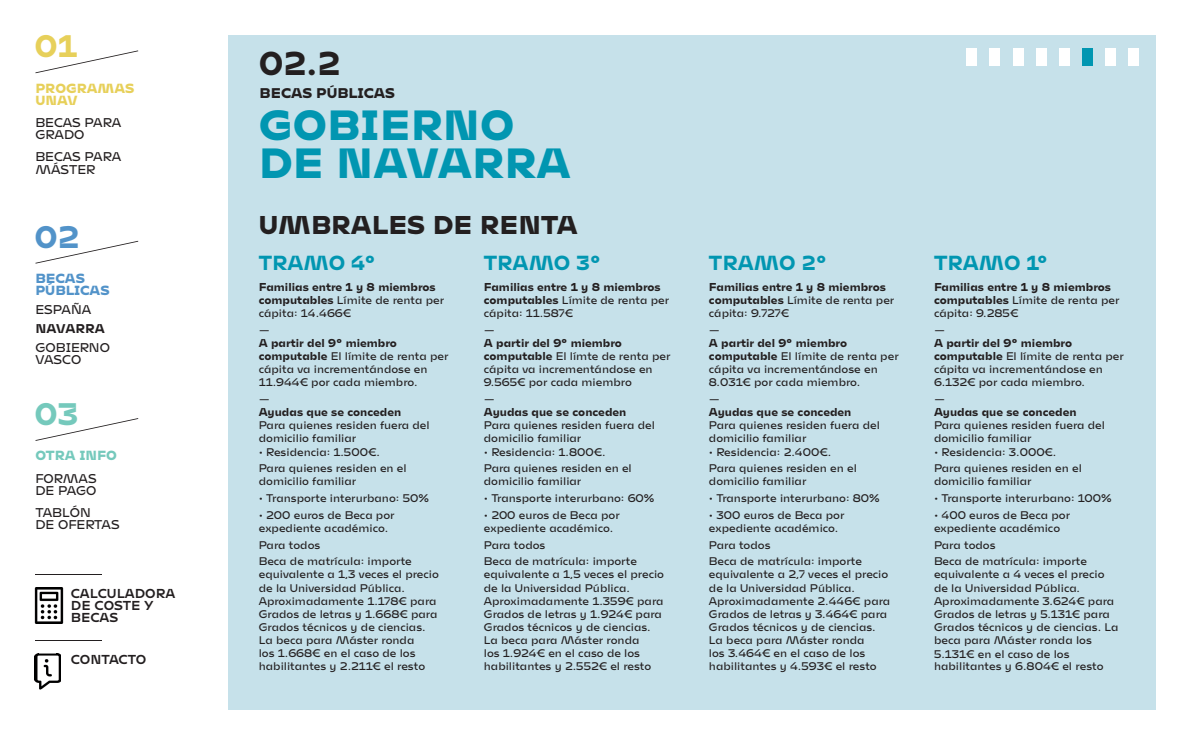
<style>
.page{position:relative;width:1191px;height:745px;background:#fff}
.page>*{position:absolute;margin:0;border:0;box-sizing:border-box;transform-origin:0 0}
.t1{font:900 41px/38.6px "Mohol";color:#0196b1}
.t2{font:700 32.5px "Mohol";color:#231f20}
.t3{font:700 30.62px "Mohol";color:#e7d05a}
.t4{font:700 30.62px "Mohol";color:#5293c9}
.t5{font:700 30.62px "Mohol";color:#75c9bc}
.t6{font:900 25px "Mohol";color:#231f20}
.t7{font:700 20px "Mohol";color:#0196b1}
.t8{font:900 13.62px "Mohol";color:#231f20}
.t9{font:100 12.88px/12.1px "Mohol";color:#231f20}
.t10{font:12.88px/12.1px "Mohol";color:#231f20}
.t11{font:900 12.88px/12.1px "Mohol";color:#e7d05a}
.t12{font:900 12.88px/12.1px "Mohol";color:#5293c9}
.t13{font:900 12.88px "Mohol";color:#75c9bc}
.t14{font:700 12.5px "Mohol";color:#231f20}
.t15{font:100 11.25px/13.1px "Mohol";color:#231f20}
.t16{font:700 11.25px/13.1px "Mohol";color:#231f20}
.s1{font-weight:100}
.s2{font-weight:700}
</style>
<div class="page">
<div style="left:228px;top:35px;width:927px;height:674px;background:#c6e1ea"></div>
<svg style="left:35px;top:241px;width:103px;height:22px"></svg>
<svg style="left:36px;top:418px;width:102px;height:22px"></svg>
<svg style="left:35px;top:50px;width:103px;height:23px"></svg>
<hr style="left:35px;top:573px;width:67px;height:1px;background:#231f20">
<hr style="left:35px;top:639px;width:67px;height:1px;background:#231f20">
<img style="left:34px;top:587px;width:30px;height:36px">
<img style="left:35px;top:653px;width:26px;height:36px">
<img style="left:39px;top:657px;width:18px;height:21px">
<div style="left:1128px;top:49px;width:10px;height:17px;background:#fff"></div>
<div style="left:1105px;top:49px;width:10px;height:17px;background:#fff"></div>
<div style="left:1081px;top:49px;width:11px;height:17px;background:#0196b1"></div>
<div style="left:1058px;top:49px;width:11px;height:17px;background:#fff"></div>
<div style="left:1035px;top:49px;width:11px;height:17px;background:#fff"></div>
<div style="left:1012px;top:49px;width:11px;height:17px;background:#fff"></div>
<div style="left:989px;top:49px;width:11px;height:17px;background:#fff"></div>
<div style="left:966px;top:49px;width:11px;height:17px;background:#fff"></div>
<h3 class="t3" style="left:35px;top:28px;width:44px">01</h3>
<p class="t11" style="left:35px;top:82px;width:101px">PROGRAMAS<br>UNAV</p>
<p class="t9" style="left:35px;top:118px;width:87px">BECAS PARA<br>GRADO</p>
<p class="t9" style="left:35px;top:152px;width:87px">BECAS PARA<br>MÁSTER</p>
<h3 class="t4" style="left:35px;top:218px;width:46px">02</h3>
<p class="t12" style="left:35px;top:272px;width:76px">BECAS<br>PÚBLICAS</p>
<p class="t9" style="left:35px;top:305px;width:57px">ESPAÑA</p>
<p class="t14" style="left:35px;top:321px;width:71px">NAVARRA</p>
<p class="t9" style="left:35px;top:342px;width:76px">GOBIERNO<br>VASCO</p>
<h3 class="t5" style="left:35px;top:395px;width:45px">03</h3>
<p class="t13" style="left:35px;top:447px;width:83px">OTRA INFO</p>
<p class="t9" style="left:35px;top:473px;width:63px">FORMAS<br>DE PAGO</p>
<p class="t9" style="left:35px;top:507px;width:86px">TABLÓN<br>DE OFERTAS</p>
<p class="t10" style="left:71px;top:587px;width:106px">CALCULADORA<br>DE COSTE Y<br>BECAS</p>
<p class="t10" style="left:71px;top:653px;width:77px">CONTACTO</p>
<h2 class="t2" style="left:259px;top:43px;width:83px">02.2</h2>
<p class="t8" style="left:260px;top:85px;width:137px">BECAS PÚBLICAS</p>
<h1 class="t1" style="left:259px;top:104px;width:313px">GOBIERNO<br>DE NAVARRA</h1>
<h3 class="t6" style="left:259px;top:210px;width:320px">UMBRALES DE RENTA</h3>
<h3 class="t7" style="left:259px;top:251px;width:118px">TRAMO 4º</h3>
<p class="t16" style="left:259px;top:280px;width:187px">Familias entre 1 y 8 miembros computables <span class="s1">Límite de renta per cápita: 14.466€</span></p>
<p class="t15" style="left:259px;top:324px;width:13px">—</p>
<p class="t15" style="left:259px;top:337px;width:191px"><span class="s2">A partir del 9º miembro computable</span> El límite de renta per cápita va incrementándose en<br>11.944€ por cada miembro.</p>
<p class="t15" style="left:259px;top:393px;width:13px">—</p>
<p class="t16" style="left:259px;top:405px;width:144px">Ayudas que se conceden</p>
<p class="t15" style="left:259px;top:419px;width:172px">Para quienes residen fuera del domicilio familiar</p>
<p class="t15" style="left:259px;top:444px;width:149px;line-height:16.6px">• Residencia: 1.500€.<br>Para quienes residen en el</p>
<p class="t15" style="left:259px;top:475px;width:99px">domicilio familiar</p>
<p class="t15" style="left:259px;top:492px;width:172px">• Transporte interurbano: 50%</p>
<p class="t15" style="left:259px;top:509px;width:137px">• 200 euros de Beca por expediente académico.</p>
<p class="t15" style="left:259px;top:537px;width:155px;line-height:16.6px">Para todos<br>Beca de matrícula: importe</p>
<p class="t15" style="left:259px;top:568px;width:182px">equivalente a 1,3 veces el precio de la Universidad Pública.<br>Aproximadamente 1.178€ para<br>Grados de letras y 1.668€ para<br>Grados técnicos y de ciencias.<br>La beca para Máster ronda<br>los 1.668€ en el caso de los habilitantes y 2.211€ el resto</p>
<h3 class="t7" style="left:484px;top:251px;width:119px">TRAMO 3º</h3>
<p class="t16" style="left:484px;top:280px;width:187px">Familias entre 1 y 8 miembros computables <span class="s1">Límite de renta per cápita: 11.587€</span></p>
<p class="t15" style="left:484px;top:324px;width:13px">—</p>
<p class="t15" style="left:484px;top:337px;width:188px"><span class="s2">A partir del 9º miembro computable</span> El límte de renta per cápita va incrementándose en<br>9.565€ por cada miembro</p>
<p class="t15" style="left:484px;top:393px;width:13px">—</p>
<p class="t16" style="left:484px;top:405px;width:144px">Ayudas que se conceden</p>
<p class="t15" style="left:484px;top:419px;width:172px">Para quienes residen fuera del domicilio familiar</p>
<p class="t15" style="left:484px;top:444px;width:149px;line-height:16.6px">• Residencia: 1.800€.<br>Para quienes residen en el</p>
<p class="t15" style="left:484px;top:475px;width:99px">domicilio familiar</p>
<p class="t15" style="left:484px;top:492px;width:172px">• Transporte interurbano: 60%</p>
<p class="t15" style="left:484px;top:509px;width:137px">• 200 euros de Beca por expediente académico.</p>
<p class="t15" style="left:484px;top:537px;width:155px;line-height:16.6px">Para todos<br>Beca de matrícula: importe</p>
<p class="t15" style="left:484px;top:568px;width:182px">equivalente a 1,5 veces el precio de la Universidad Pública.<br>Aproximadamente 1.359€ para<br>Grados de letras y 1.924€ para<br>Grados técnicos y de ciencias.<br>La beca para Máster ronda<br>los 1.924€ en el caso de los habilitantes y 2.552€ el resto</p>
<h3 class="t7" style="left:709px;top:251px;width:119px">TRAMO 2º</h3>
<p class="t16" style="left:709px;top:280px;width:187px">Familias entre 1 y 8 miembros computables <span class="s1">Límite de renta per cápita: 9.727€</span></p>
<p class="t15" style="left:709px;top:324px;width:13px">—</p>
<p class="t15" style="left:709px;top:337px;width:191px"><span class="s2">A partir del 9º miembro computable</span> El límite de renta per cápita va incrementándose en<br>8.031€ por cada miembro.</p>
<p class="t15" style="left:709px;top:393px;width:13px">—</p>
<p class="t16" style="left:709px;top:405px;width:144px">Ayudas que se conceden</p>
<p class="t15" style="left:709px;top:419px;width:172px">Para quienes residen fuera del domicilio familiar</p>
<p class="t15" style="left:709px;top:444px;width:149px;line-height:16.6px">• Residencia: 2.400€.<br>Para quienes residen en el</p>
<p class="t15" style="left:709px;top:475px;width:99px">domicilio familiar</p>
<p class="t15" style="left:709px;top:492px;width:172px">• Transporte interurbano: 80%</p>
<p class="t15" style="left:709px;top:509px;width:137px">• 300 euros de Beca por expediente académico.</p>
<p class="t15" style="left:709px;top:537px;width:155px;line-height:16.6px">Para todos<br>Beca de matrícula: importe</p>
<p class="t15" style="left:709px;top:568px;width:183px">equivalente a 2,7 veces el precio de la Universidad Pública.<br>Aproximadamente 2.446€ para<br>Grados de letras y 3.464€ para<br>Grados técnicos y de ciencias.<br>La beca para Máster ronda<br>los 3.464€ en el caso de los habilitantes y 4.593€ el resto</p>
<h3 class="t7" style="left:934px;top:251px;width:115px">TRAMO 1º</h3>
<p class="t16" style="left:934px;top:280px;width:187px">Familias entre 1 y 8 miembros computables <span class="s1">Límite de renta per cápita: 9.285€</span></p>
<p class="t15" style="left:934px;top:324px;width:13px">—</p>
<p class="t15" style="left:934px;top:337px;width:191px"><span class="s2">A partir del 9º miembro computable</span> El límite de renta per cápita va incrementándose en<br>6.132€ por cada miembro.</p>
<p class="t15" style="left:934px;top:393px;width:13px">—</p>
<p class="t16" style="left:934px;top:405px;width:144px">Ayudas que se conceden</p>
<p class="t15" style="left:934px;top:419px;width:172px">Para quienes residen fuera del domicilio familiar</p>
<p class="t15" style="left:934px;top:445px;width:149px;line-height:16.2px">• Residencia: 3.000€.<br>Para quienes residen en el</p>
<p class="t15" style="left:934px;top:475px;width:99px">domicilio familiar</p>
<p class="t15" style="left:934px;top:492px;width:179px">• Transporte interurbano: 100%</p>
<p class="t15" style="left:934px;top:509px;width:138px">• 400 euros de Beca por expediente académico</p>
<p class="t15" style="left:934px;top:537px;width:155px;line-height:16.6px">Para todos<br>Beca de matrícula: importe</p>
<p class="t15" style="left:934px;top:568px;width:186px">equivalente a 4 veces el precio de la Universidad Pública.<br>Aproximadamente 3.624€ para<br>Grados de letras y 5.131€ para<br>Grados técnicos y de ciencias. La beca para Máster ronda los<br>5.131€ en el caso de los habilitantes y 6.804€ el resto</p>
</div>
